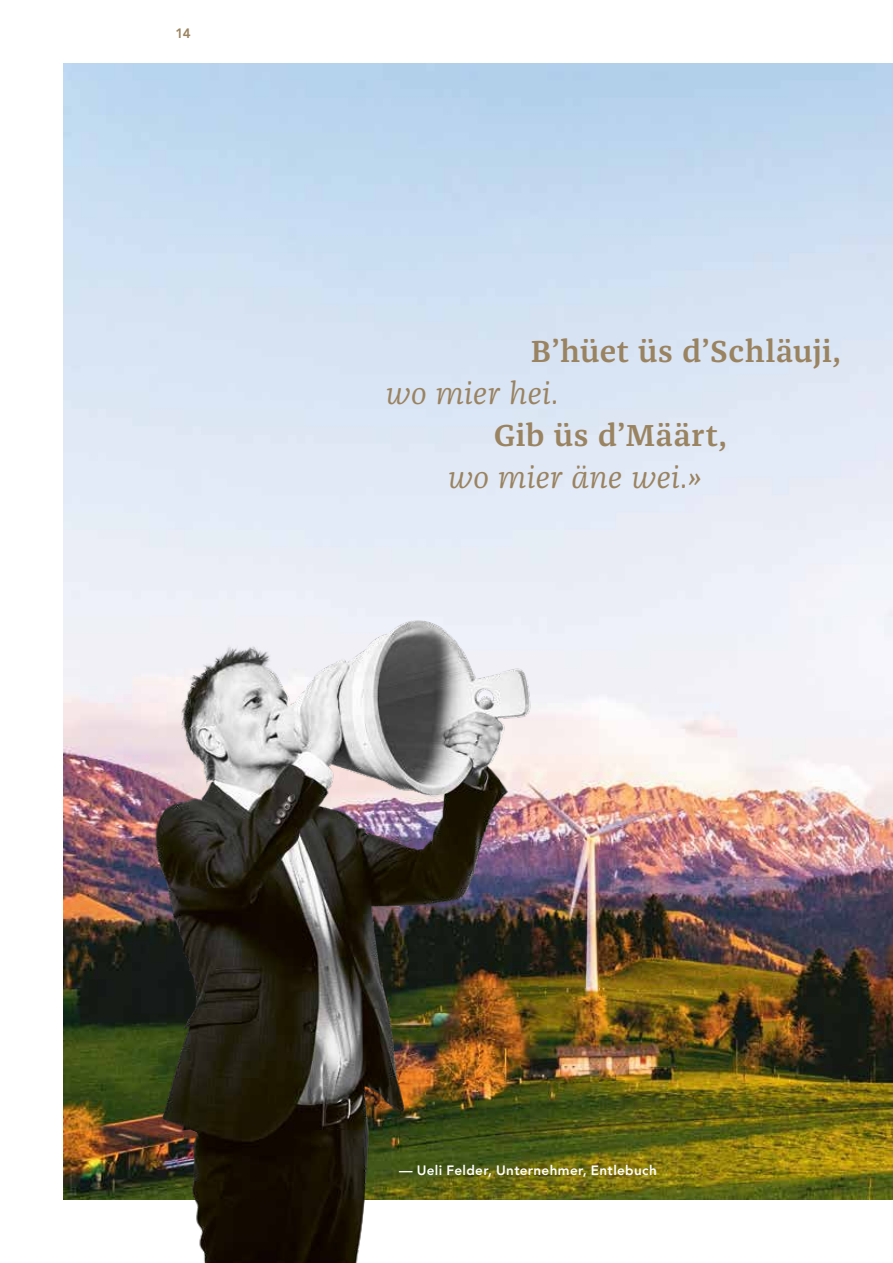
<style>
.page{position:relative;width:893px;height:1263px;background:#fff}
.page>*{position:absolute;margin:0;border:0;box-sizing:border-box;transform-origin:0 0}
.t1{font:600 31.5px "Franziska OT";letter-spacing:.02em;color:#9a8361}
.t2{font:italic 31.5px "Franziska OT";letter-spacing:.015em;color:#9a8361}
.t3{font:800 13.5px "Avenir";letter-spacing:.025em;color:#fff}
.t4{font:800 13.5px "Avenir";color:#9a8361}
</style>
<div class="page">
<img style="left:64px;top:64px;width:829px;height:1135px">
<img style="left:140px;top:527px;width:452px;height:736px">
<p class="t4" style="left:176px;top:25px;width:17px">14</p>
<h1 class="t1" style="left:531px;top:332px;width:312px">B’hüet üs d’Schläuji,</h1>
<h1 class="t2" style="left:386px;top:375px;width:175px">wo mier hei.</h1>
<h1 class="t1" style="left:494px;top:416px;width:235px">Gib üs d’Määrt,</h1>
<h1 class="t2" style="left:448px;top:459px;width:256px">wo mier äne wei.»</h1>
<p class="t3" style="left:399px;top:1163px;width:259px">— Ueli Felder, Unternehmer, Entlebuch</p>
</div>
